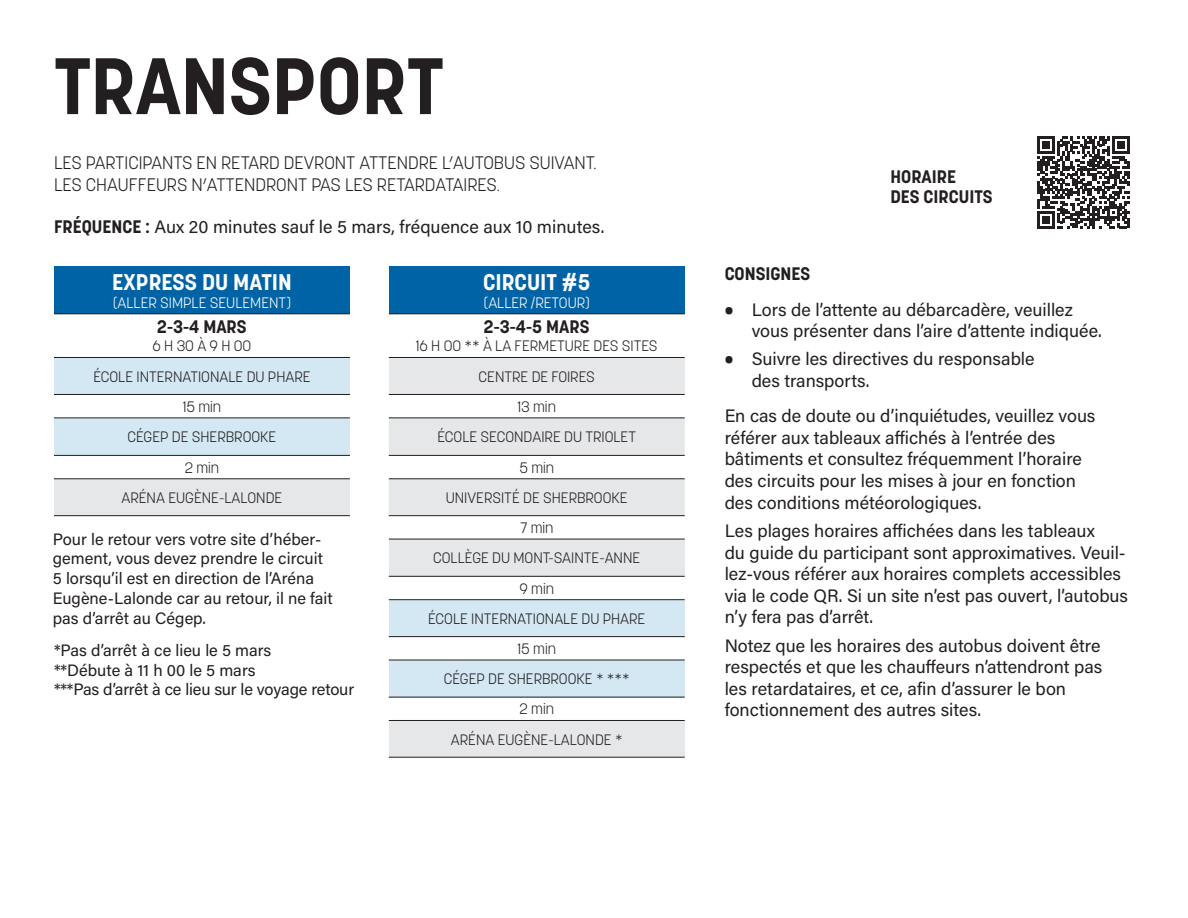
<style>
.page{position:relative;width:1188px;height:918px;background:#fff}
.page>*{position:absolute;margin:0;border:0;box-sizing:border-box;transform-origin:0 0}
.t1{font:700 79.2px "Korolev";color:#231f20}
.t2{font:700 22.5px "Korolev";color:#fff}
.t3{font:18px/21.6px "Acumin Pro";color:#231f20}
.t4{font:300 18px/21.6px "Korolev";color:#231f20}
.t5{font:700 18px/19.5px "Korolev";color:#231f20}
.t6{font:16.5px/19.8px "Acumin Pro";color:#231f20}
.t7{font:300 15px/30.3px "Korolev";color:#231f20;text-align:center}
.t8{font:300 15px "Korolev";color:#fff}
.s1{font-family:"Korolev";font-weight:700}
</style>
<div class="page">
<svg style="left:1037px;top:136px;width:93px;height:92px"></svg>
<div style="left:54px;top:267px;width:296px;height:47px;background:#0063a6"></div>
<div style="left:54px;top:357px;width:296px;height:37px;background:#d4e8f3"></div>
<div style="left:54px;top:418px;width:296px;height:37px;background:#d4e8f3"></div>
<div style="left:54px;top:479px;width:296px;height:37px;background:#e6e7e9"></div>
<hr style="left:54px;top:313px;width:296px;height:1px;background:#231f20">
<hr style="left:54px;top:357px;width:296px;height:1px;background:#231f20">
<hr style="left:54px;top:394px;width:296px;height:1px;background:#231f20">
<hr style="left:54px;top:478px;width:296px;height:1px;background:#231f20">
<hr style="left:54px;top:515px;width:296px;height:1px;background:#231f20">
<hr style="left:54px;top:417px;width:296px;height:1px;background:#231f20">
<hr style="left:54px;top:455px;width:296px;height:1px;background:#231f20">
<div style="left:389px;top:267px;width:296px;height:47px;background:#0063a6"></div>
<div style="left:389px;top:357px;width:296px;height:37px;background:#e6e7e9"></div>
<svg style="left:389px;top:418px;width:296px;height:97px"></svg>
<div style="left:389px;top:539px;width:296px;height:37px;background:#e6e7e9"></div>
<div style="left:389px;top:600px;width:296px;height:37px;background:#d4e8f3"></div>
<div style="left:389px;top:660px;width:296px;height:37px;background:#d4e8f3"></div>
<div style="left:389px;top:720px;width:296px;height:37px;background:#e6e7e9"></div>
<hr style="left:389px;top:313px;width:296px;height:1px;background:#231f20">
<hr style="left:389px;top:357px;width:296px;height:1px;background:#231f20">
<hr style="left:389px;top:394px;width:296px;height:1px;background:#231f20">
<hr style="left:389px;top:539px;width:296px;height:1px;background:#231f20">
<hr style="left:389px;top:576px;width:296px;height:1px;background:#231f20">
<hr style="left:389px;top:599px;width:296px;height:1px;background:#231f20">
<hr style="left:389px;top:636px;width:296px;height:1px;background:#231f20">
<hr style="left:389px;top:720px;width:296px;height:1px;background:#231f20">
<hr style="left:389px;top:757px;width:296px;height:1px;background:#231f20">
<hr style="left:389px;top:478px;width:296px;height:1px;background:#231f20">
<hr style="left:389px;top:515px;width:296px;height:1px;background:#231f20">
<hr style="left:389px;top:417px;width:296px;height:1px;background:#231f20">
<hr style="left:389px;top:455px;width:296px;height:1px;background:#231f20">
<hr style="left:389px;top:660px;width:296px;height:1px;background:#231f20">
<hr style="left:389px;top:697px;width:296px;height:1px;background:#231f20">
<h1 class="t1" style="left:54px;top:36px;width:391px">TRANSPORT</h1>
<p class="t4" style="left:54px;top:152px;width:544px">LES PARTICIPANTS EN RETARD DEVRONT ATTENDRE L’AUTOBUS SUIVANT.<br>LES CHAUFFEURS N’ATTENDRONT PAS LES RETARDATAIRES.</p>
<p class="t3" style="left:54px;top:215px;width:552px"><span class="s1">FRÉQUENCE :</span> Aux 20 minutes sauf le 5 mars, fréquence aux 10 minutes.</p>
<p class="t2" style="left:112px;top:268px;width:181px">EXPRESS DU MATIN</p>
<p class="t8" style="left:113px;top:293px;width:179px">(ALLER SIMPLE SEULEMENT)</p>
<p class="t5" style="left:157px;top:317px;width:91px">2-3-4 MARS</p>
<p class="t7" style="left:93px;top:331px;width:219px">6 H 30 À 9 H 00<br>ÉCOLE INTERNATIONALE DU PHARE<br>15 min<br>CÉGEP DE SHERBROOKE<br>2 min<br>ARÉNA EUGÈNE-LALONDE</p>
<p class="t6" style="left:53px;top:528px;width:281px">Pour le retour vers votre site d’héber&shy;gement, vous devez prendre le circuit 5 lorsqu’il est en direction de l’Aréna Eugène-Lalonde car au retour, il ne fait pas d’arrêt au Cégep.</p>
<p class="t6" style="left:54px;top:639px;width:302px">*Pas d’arrêt à ce lieu le 5 mars<br>**Débute à 11 h 00 le 5 mars<br>***Pas d’arrêt à ce lieu sur le voyage retour</p>
<p class="t2" style="left:483px;top:268px;width:109px">CIRCUIT #5</p>
<p class="t8" style="left:484px;top:293px;width:108px">(ALLER /RETOUR)</p>
<p class="t5" style="left:484px;top:317px;width:107px">2-3-4-5 MARS</p>
<p class="t7" style="left:416px;top:331px;width:243px">16 H 00 ** À LA FERMETURE DES SITES<br>CENTRE DE FOIRES<br>13 min<br>ÉCOLE SECONDAIRE DU TRIOLET<br>5 min<br>UNIVERSITÉ DE SHERBROOKE<br>7 min<br>COLLÈGE DU MONT-SAINTE-ANNE<br>9 min<br>ÉCOLE INTERNATIONALE DU PHARE<br>15 min<br>CÉGEP DE SHERBROOKE * ***<br>2 min<br>ARÉNA EUGÈNE-LALONDE *</p>
<p class="t5" style="left:890px;top:167px;width:104px">HORAIRE<br>DES CIRCUITS</p>
<p class="t5" style="left:725px;top:264px;width:87px">CONSIGNES</p>
<p class="t3" style="left:752px;top:298px;width:352px;text-indent:-27px"><span class="s1">•</span> Lors de l’attente au débarcadère, veuillez vous présenter dans l’aire d’attente indiquée.</p>
<p class="t3" style="left:752px;top:348px;width:284px;text-indent:-27px"><span class="s1">•</span> Suivre les directives du responsable des transports.</p>
<p class="t3" style="left:725px;top:404px;width:372px">En cas de doute ou d’inquiétudes, veuillez vous référer aux tableaux affichés à l’entrée des bâtiments et consultez fréquemment l’horaire des circuits pour les mises à jour en fonction des conditions météorologiques.</p>
<p class="t3" style="left:725px;top:519px;width:405px">Les plages horaires affichées dans les tableaux<br>du guide du participant sont approximatives. Veuil&shy;lez-vous référer aux horaires complets accessibles via le code QR. Si un site n’est pas ouvert, l’autobus n’y fera pas d’arrêt.</p>
<p class="t3" style="left:725px;top:634px;width:379px">Notez que les horaires des autobus doivent être respectés et que les chauffeurs n’attendront pas les retardataires, et ce, afin d’assurer le bon fonctionnement des autres sites.</p>
</div>
